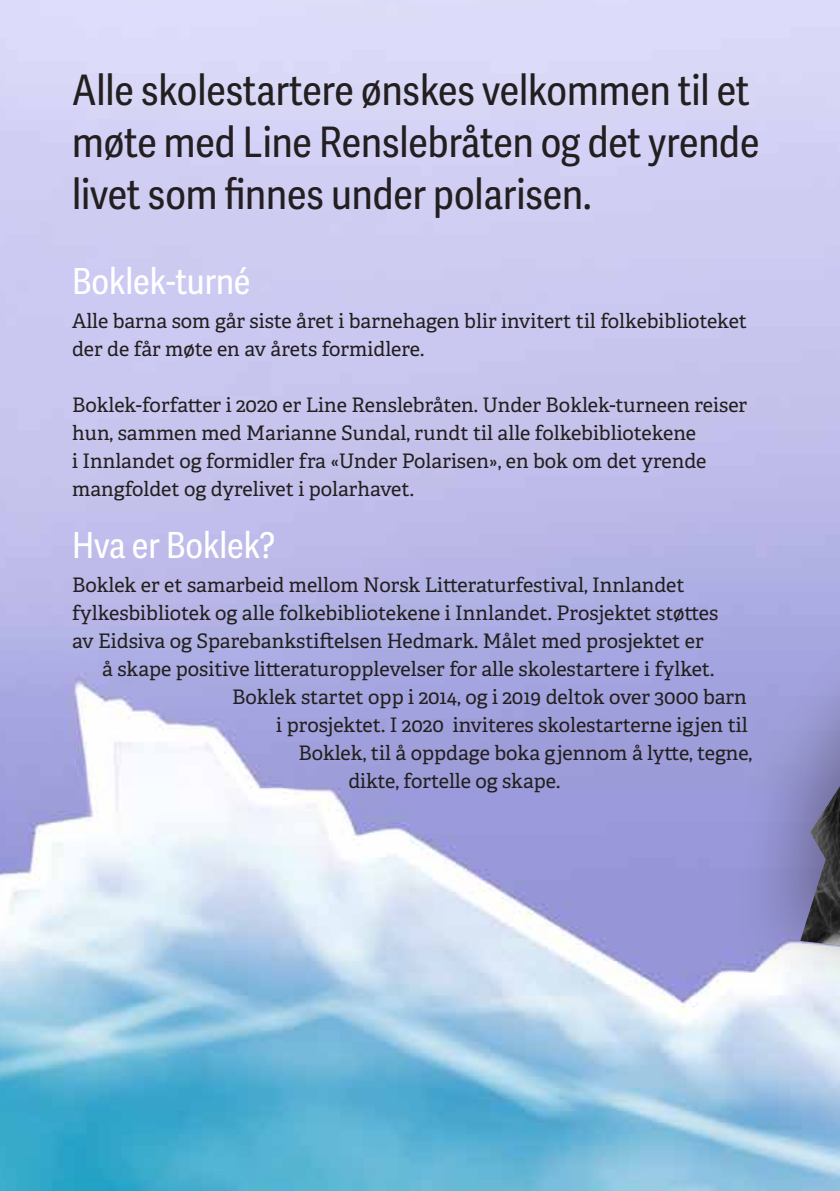
<style>
.page{position:relative;width:840px;height:1191px;background:#fff}
.page>*{position:absolute;margin:0;border:0;box-sizing:border-box;transform-origin:0 0}
.t1{font:42px/52px "Adelle Sans Cnd";color:#231f20}
.t2{font:36px "Adelle Sans Cnd";color:#fff}
.t3{font:20px/28px "Adelle PE";color:#231f20}
</style>
<div class="page">
<img style="left:0;top:0;width:839px;height:1191px">
<div style="left:726px;top:616px;width:113px;height:468px;background:#231f20;opacity:.43"></div>
<img style="left:799px;top:786px;width:40px;height:159px">
<h1 class="t1" style="left:72px;top:63px;width:688px">Alle skolestartere ønskes velkommen til et møte med Line Renslebråten og det yrende livet som finnes under polarisen.</h1>
<h2 class="t2" style="left:72px;top:255px;width:180px">Boklek-turné</h2>
<p class="t3" style="left:72px;top:305px;width:676px">Alle barna som går siste året i barnehagen blir invitert til folkebiblioteket der de får møte en av årets formidlere.</p>
<p class="t3" style="left:72px;top:389px;width:676px">Boklek-forfatter i 2020 er Line Renslebråten. Under Boklek-turneen reiser hun, sammen med Marianne Sundal, rundt til alle folkebibliotekene<br>i Innlandet og formidler fra «Under Polarisen», en bok om det yrende mangfoldet og dyrelivet i polarhavet.</p>
<h2 class="t2" style="left:72px;top:519px;width:205px">Hva er Boklek?</h2>
<p class="t3" style="left:72px;top:570px;width:613px">Boklek er et samarbeid mellom Norsk Litteraturfestival, Innlandet</p>
<p class="t3" style="left:72px;top:598px;width:647px">fylkesbibliotek og alle folkebibliotekene i Innlandet. Prosjektet støttes</p>
<p class="t3" style="left:72px;top:626px;width:633px">av Eidsiva og Sparebankstiftelsen Hedmark. Målet med prosjektet er</p>
<p class="t3" style="left:102px;top:654px;width:613px">å skape positive litteraturopplevelser for alle skolestartere i fylket.</p>
<p class="t3" style="left:232px;top:682px;width:516px">Boklek startet opp i 2014, og i 2019 deltok over 3000 barn</p>
<p class="t3" style="left:276px;top:710px;width:472px">i prosjektet. I 2020 inviteres skolestarterne igjen til</p>
<p class="t3" style="left:298px;top:738px;width:455px">Boklek, til å oppdage boka gjennom å lytte, tegne,</p>
<p class="t3" style="left:348px;top:766px;width:213px">dikte, fortelle og skape.</p>
</div>
